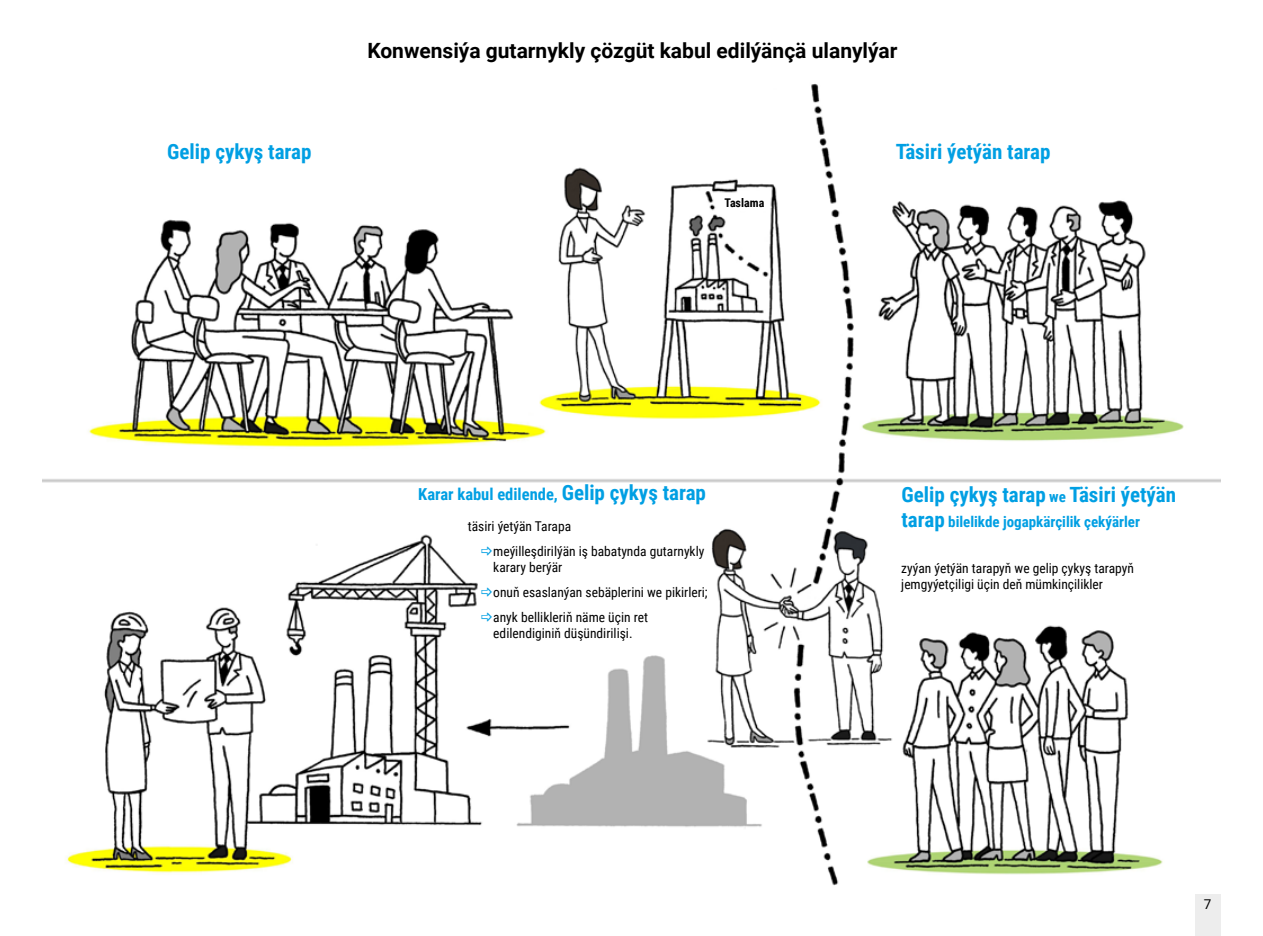
<style>
.page{position:relative;width:1263px;height:936px;background:#fff}
.page>*{position:absolute;margin:0;border:0;box-sizing:border-box;transform-origin:0 0}
.t1{font:700 21px "Roboto Condensed";color:#009fe3}
.t2{font:700 21px "Roboto";color:#000}
.t3{font:700 16.5px "Roboto Condensed";color:#009fe3}
.t4{font:700 15px "Roboto Condensed";color:#009fe3}
.t5{font:13.5px/24.8px "Roboto Condensed";color:#000}
.t6{font:13.5px "Roboto";color:#000}
.t7{font:700 12px "Roboto Condensed";color:#000}
.s1{font-size:21px}
.s2{font-size:15px}
</style>
<div class="page">
<div style="left:1195px;top:893px;width:25px;height:42px;background:#ededed"></div>
<img style="left:43px;top:84px;width:1177px;height:802px">
<div style="left:719px;top:194px;width:51px;height:16px;background:#fff"></div>
<div style="left:727px;top:213px;width:40px;height:21px;background:#fff"></div>
<svg style="left:482px;top:547px;width:10px;height:8px"></svg>
<svg style="left:482px;top:587px;width:10px;height:9px"></svg>
<svg style="left:482px;top:612px;width:10px;height:9px"></svg>
<h1 class="t2" style="left:367px;top:36px;width:532px">Konwensiýa gutarnykly çözgüt kabul edilýänçä ulanylýar</h1>
<h1 class="t1" style="left:167px;top:137px;width:146px">Gelip çykyş tarap</h1>
<h1 class="t1" style="left:896px;top:137px;width:156px">Täsiri ýetýän tarap</h1>
<p class="t7" style="left:724px;top:194px;width:41px">Taslama</p>
<p class="t3" style="left:418px;top:483px;width:289px">Karar kabul edilende, <span class="s1">Gelip çykyş tarap</span></p>
<h1 class="t1" style="left:901px;top:479px;width:276px">Gelip çykyş tarap <span class="s2">we</span> Täsiri ýetýän</h1>
<p class="t4" style="left:901px;top:511px;width:240px"><span class="s1">tarap</span> bilelikde jogapkärçilik çekýärler</p>
<p class="t5" style="left:493px;top:513px;width:213px;text-indent:-26px">täsiri ýetýän Tarapa<br>meýilleşdirilýän iş babatynda gutarnykly</p>
<p class="t5" style="left:493px;top:554px;width:216px">karary berýär<br>onuň esaslanýan sebäplerini we pikirleri; anyk bellikleriň näme üçin ret</p>
<p class="t5" style="left:493px;top:620px;width:141px">edilendiginiň düşündirilişi.</p>
<p class="t5" style="left:901px;top:559px;width:234px;line-height:16.5px">zyýan ýetýän tarapyň we gelip çykyş tarapyň jemgyýetçiligi üçin deň mümkinçilikler</p>
<p class="t6" style="left:1204px;top:894px;width:9px">7</p>
</div>
